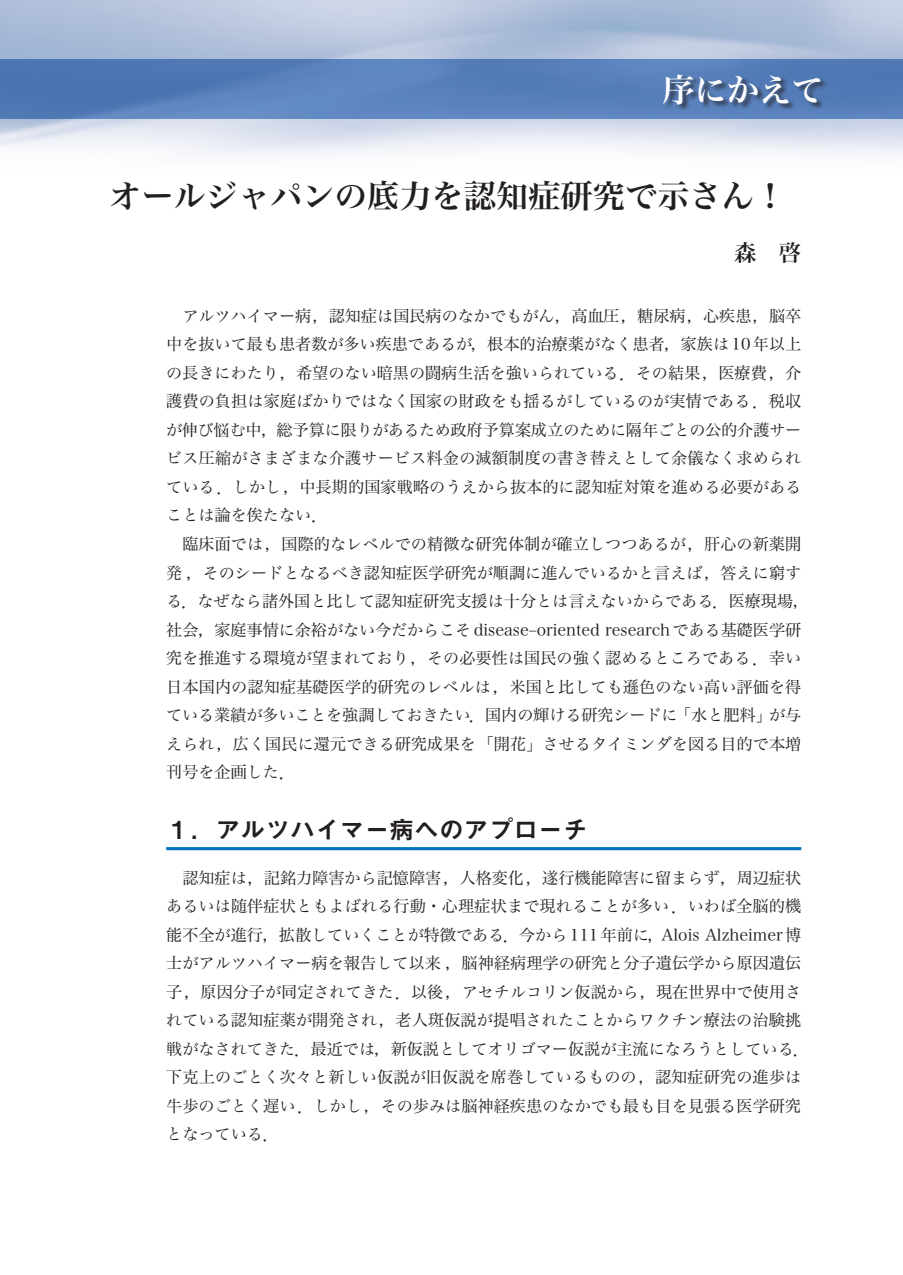
<style>
.page{position:relative;width:903px;height:1275px;background:#fff}
.page>*{position:absolute;margin:0;border:0;box-sizing:border-box;transform-origin:0 0}
.C2_序に_タイトル{font:32.2px "Hira Min Pro W6";color:#231f20}
.t1{font:32.2px "Hira Min Pro W6";color:#fff}
.C1_序に_見出し{font:24.85px "Midashi Go Pr 6 MB31";color:#231f20}
.C3_序に_執筆者{font:700 22.4px "Koz Min Pro";color:#231f20}
.C0_序に_本文{font:16.1px/28.5px "Hira Min Pro W3";color:#231f20}
</style>
<div class="page">
<img style="left:0;top:0;width:903px;height:156px">
<hr style="left:166px;top:847px;width:635px;height:3px;background:#0072bc">
<div style="left:0;top:60px;width:903px;height:59px;background:linear-gradient(to right,#537db7,#5a81bc)"></div>
<div style="left:663px;top:74px;width:165px;height:37px;background:#231f20;opacity:.75"></div>
<p class="t1" style="left:662px;top:61px;width:163px">序にかえて</p>
<p class="C2_序に_タイトル" style="left:109px;top:167px;width:679px">オールジャパンの底力を認知症研究で示さん！</p>
<p class="C3_序に_執筆者" style="left:734px;top:236px;width:68px">森　啓</p>
<p class="C0_序に_本文" style="left:166px;top:300px;width:637px;text-align:justify;text-indent:16px">アルツハイマー病，認知症は国民病のなかでもがん，高血圧，糖尿病，心疾患，脳卒中を抜いて最も患者数が多い疾患であるが，根本的治療薬がなく患者，家族は10年以上の長きにわたり，希望のない暗黒の闘病生活を強いられている．その結果，医療費，介護費の負担は家庭ばかりではなく国家の財政をも揺るがしているのが実情である．税収が伸び悩む中，総予算に限りがあるため政府予算案成立のために隔年ごとの公的介護サービス圧縮がさまざまな介護サービス料金の減額制度の書き替えとして余儀なく求められている．しかし，中長期的国家戦略のうえから抜本的に認知症対策を進める必要があることは論を俟たない．</p>
<p class="C0_序に_本文" style="left:166px;top:528px;width:645px;text-indent:16px">臨床面では，国際的なレベルでの精微な研究体制が確立しつつあるが，肝心の新薬開発，そのシードとなるべき認知症医学研究が順調に進んでいるかと言えば，答えに窮する．なぜなら諸外国と比して認知症研究支援は十分とは言えないからである．医療現場，社会，家庭事情に余裕がない今だからこそdisease-oriented researchである基礎医学研究を推進する環境が望まれており，その必要性は国民の強く認めるところである．幸い日本国内の認知症基礎医学的研究のレベルは，米国と比しても遜色のない高い評価を得ている業績が多いことを強調しておきたい．国内の輝ける研究シードに「水と肥料」が与えられ，広く国民に還元できる研究成果を「開花」させるタイミンダを図る目的で本増刊号を企画した．</p>
<p class="C1_序に_見出し" style="left:166px;top:810px;width:423px">１．アルツハイマー病へのアプローチ</p>
<p class="C0_序に_本文" style="left:166px;top:862px;width:645px;text-indent:16px">認知症は，記銘力障害から記憶障害，人格変化，遂行機能障害に留まらず，周辺症状あるいは随伴症状ともよばれる行動・心理症状まで現れることが多い．いわば全脳的機能不全が進行，拡散していくことが特徴である．今から111年前に，Alois Alzheimer博士がアルツハイマー病を報告して以来，脳神経病理学の研究と分子遺伝学から原因遺伝子，原因分子が同定されてきた．以後，アセチルコリン仮説から，現在世界中で使用されている認知症薬が開発され，老人斑仮説が提唱されたことからワクチン療法の治験挑戦がなされてきた．最近では，新仮説としてオリゴマー仮説が主流になろうとしている．下克上のごとく次々と新しい仮説が旧仮説を席巻しているものの，認知症研究の進歩は牛歩のごとく遅い．しかし，その歩みは脳神経疾患のなかでも最も目を見張る医学研究となっている．</p>
</div>
